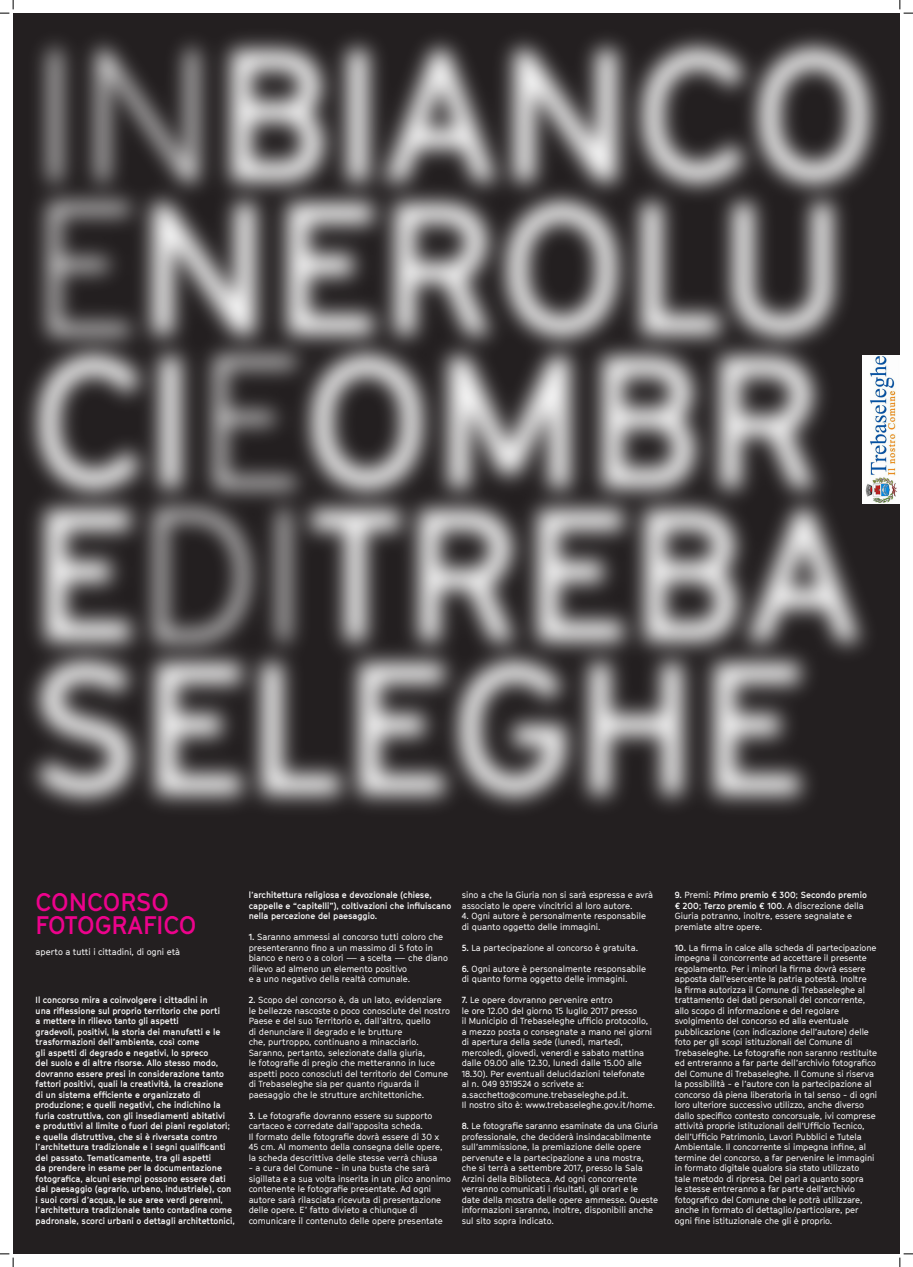
<style>
.page{position:relative;width:913px;height:1267px;background:#fff}
.page>*{position:absolute;margin:0;border:0;box-sizing:border-box;transform-origin:0 0}
.t1{font:700 25px/23.1px "GT Cinetype";color:#ed028c}
.t2{font:8.75px/10.5px "GT Cinetype";letter-spacing:-.005em;color:#fff}
.t3{font:700 8.75px/10.5px "GT Cinetype";color:#fff}
.s1{font-weight:700}
.s2{font-weight:400}
</style>
<div class="page">
<div style="left:13px;top:13px;width:886px;height:1240px;background:#231f20"></div>
<img style="left:24px;top:34px;width:875px;height:777px">
<img style="left:861px;top:355px;width:37px;height:148px">
<svg style="left:0;top:0;width:14px;height:14px"></svg>
<svg style="left:0;top:1253px;width:14px;height:13px"></svg>
<svg style="left:899px;top:0;width:13px;height:14px"></svg>
<svg style="left:899px;top:1253px;width:13px;height:13px"></svg>
<p class="t1" style="left:36px;top:889px;width:162px">CONCORSO<br>FOTOGRAFICO</p>
<p class="t2" style="left:36px;top:946px;width:146px">aperto a tutti i cittadini, di ogni età</p>
<p class="t3" style="left:36px;top:994px;width:173px">Il concorso mira a coinvolgere i cittadini in</p>
<p class="t3" style="left:36px;top:1005px;width:186px">una riflessione sul proprio territorio che porti</p>
<p class="t3" style="left:36px;top:1015px;width:186px">a mettere in rilievo tanto gli aspetti<br>gradevoli, positivi, la storia dei manufatti e le trasformazioni dell’ambiente, così come</p>
<p class="t3" style="left:36px;top:1047px;width:201px">gli aspetti di degrado e negativi, lo spreco<br>del suolo e di altre risorse. Allo stesso modo, dovranno essere presi in considerazione tanto fattori positivi, quali la creatività, la creazione<br>di un sistema efficiente e organizzato di produzione; e quelli negativi, che indichino la furia costruttiva, con gli insediamenti abitativi<br>e produttivi al limite o fuori dei piani regolatori; e quella distruttiva, che si è riversata contro l’architettura tradizionale e i segni qualificanti del passato. Tematicamente, tra gli aspetti<br>da prendere in esame per la documentazione fotografica, alcuni esempi possono essere dati dal paesaggio (agrario, urbano, industriale), con i suoi corsi d’acqua, le sue aree verdi perenni, l’architettura tradizionale tanto contadina come padronale, scorci urbani o dettagli architettonici,</p>
<p class="t3" style="left:248px;top:889px;width:204px">l’architettura religiosa e devozionale (chiese, cappelle e “capitelli”), coltivazioni che influiscano nella percezione del paesaggio.</p>
<p class="t2" style="left:248px;top:931px;width:201px"><span class="s1">1.</span> Saranno ammessi al concorso tutti coloro che presenteranno fino a un massimo di 5 foto in bianco e nero o a colori — a scelta — che diano rilievo ad almeno un elemento positivo</p>
<p class="t2" style="left:248px;top:973px;width:163px">e a uno negativo della realtà comunale.</p>
<p class="t2" style="left:248px;top:994px;width:203px"><span class="s1">2.</span> Scopo del concorso è, da un lato, evidenziare le bellezze nascoste o poco conosciute del nostro Paese e del suo Territorio e, dall’altro, quello<br>di denunciare il degrado e le brutture<br>che, purtroppo, continuano a minacciarlo.<br>Saranno, pertanto, selezionate dalla giuria,<br>le fotografie di pregio che metteranno in luce aspetti poco conosciuti del territorio del Comune di Trebaseleghe sia per quanto riguarda il paesaggio che le strutture architettoniche.</p>
<p class="t2" style="left:248px;top:1110px;width:185px"><span class="s1">3.</span> Le fotografie dovranno essere su supporto cartaceo e corredate dall’apposita scheda.</p>
<p class="t2" style="left:248px;top:1131px;width:195px">Il formato delle fotografie dovrà essere di 30 x<br>45 cm. Al momento della consegna delle opere, la scheda descrittiva delle stesse verrà chiusa</p>
<p class="t2" style="left:248px;top:1162px;width:204px">- a cura del Comune - in una busta che sarà sigillata e a sua volta inserita in un plico anonimo contenente le fotografie presentate. Ad ogni autore sarà rilasciata ricevuta di presentazione delle opere. E’ fatto divieto a chiunque di comunicare il contenuto delle opere presentate</p>
<p class="t2" style="left:461px;top:889px;width:193px">sino a che la Giuria non si sarà espressa e avrà associato le opere vincitrici al loro autore.</p>
<p class="t2" style="left:461px;top:910px;width:186px">4. Ogni autore è personalmente responsabile di quanto oggetto delle immagini.</p>
<p class="t2" style="left:461px;top:942px;width:178px"><span class="s1">5.</span> La partecipazione al concorso è gratuita.</p>
<p class="t2" style="left:461px;top:963px;width:186px"><span class="s1">6.</span> Ogni autore è personalmente responsabile</p>
<p class="t2" style="left:461px;top:973px;width:167px">di quanto forma oggetto delle immagini.</p>
<p class="t2" style="left:461px;top:994px;width:152px"><span class="s1">7.</span> Le opere dovranno pervenire entro</p>
<p class="t2" style="left:461px;top:1005px;width:177px">le ore 12.00 del giorno 15 luglio 2017 presso</p>
<p class="t2" style="left:461px;top:1015px;width:188px">il Municipio di Trebaseleghe ufficio protocollo,</p>
<p class="t2" style="left:461px;top:1026px;width:192px">a mezzo posta o consegnate a mano nei giorni</p>
<p class="t2" style="left:461px;top:1036px;width:185px">di apertura della sede (lunedì, martedì, mercoledì, giovedì, venerdì e sabato mattina dalle 09.00 alle 12.30, lunedì dalle 15.00 alle 18.30). Per eventuali delucidazioni telefonate</p>
<p class="t2" style="left:461px;top:1078px;width:124px">al n. 049 9319524 o scrivete a:</p>
<p class="t2" style="left:461px;top:1089px;width:168px">a.sacchetto@comune.trebaseleghe.pd.it.</p>
<p class="t2" style="left:461px;top:1099px;width:195px">Il nostro sito è: www.trebaseleghe.gov.it/home.</p>
<p class="t2" style="left:461px;top:1120px;width:198px"><span class="s1">8.</span> Le fotografie saranno esaminate da una Giuria professionale, che deciderà insindacabilmente sull’ammissione, la premiazione delle opere pervenute e la partecipazione a una mostra,</p>
<p class="t2" style="left:461px;top:1162px;width:198px">che si terrà a settembre 2017, presso la Sala Arzini della Biblioteca. Ad ogni concorrente verranno comunicati i risultati, gli orari e le date della mostra delle opere ammesse. Queste informazioni saranno, inoltre, disponibili anche sul sito sopra indicato.</p>
<p class="t3" style="left:674px;top:889px;width:193px">9. <span class="s2">Premi:</span> Primo premio € 300<span class="s2">;</span> Secondo premio</p>
<p class="t2" style="left:674px;top:900px;width:190px"><span class="s1">€ 200</span>; <span class="s1">Terzo premio € 100</span>. A discrezione della<br>Giuria potranno, inoltre, essere segnalate e premiate altre opere.</p>
<p class="t2" style="left:674px;top:942px;width:204px"><span class="s1">10.</span> La firma in calce alla scheda di partecipazione impegna il concorrente ad accettare il presente regolamento. Per i minori la firma dovrà essere apposta dall’esercente la patria potestà. Inoltre<br>la firma autorizza il Comune di Trebaseleghe al trattamento dei dati personali del concorrente, allo scopo di informazione e del regolare svolgimento del concorso ed alla eventuale pubblicazione (con indicazione dell’autore) delle foto per gli scopi istituzionali del Comune di Trebaseleghe. Le fotografie non saranno restituite ed entreranno a far parte dell’archivio fotografico del Comune di Trebaseleghe. Il Comune si riserva la possibilità - e l’autore con la partecipazione al concorso dà piena liberatoria in tal senso - di ogni loro ulteriore successivo utilizzo, anche diverso dallo specifico contesto concorsuale, ivi comprese attività proprie istituzionali dell’Ufficio Tecnico, dell’Ufficio Patrimonio, Lavori Pubblici e Tutela Ambientale. Il concorrente si impegna infine, al termine del concorso, a far pervenire le immagini in formato digitale qualora sia stato utilizzato<br>tale metodo di ripresa. Del pari a quanto sopra<br>le stesse entreranno a far parte dell’archivio fotografico del Comune che le potrà utilizzare, anche in formato di dettaglio/particolare, per ogni fine istituzionale che gli è proprio.</p>
</div>
